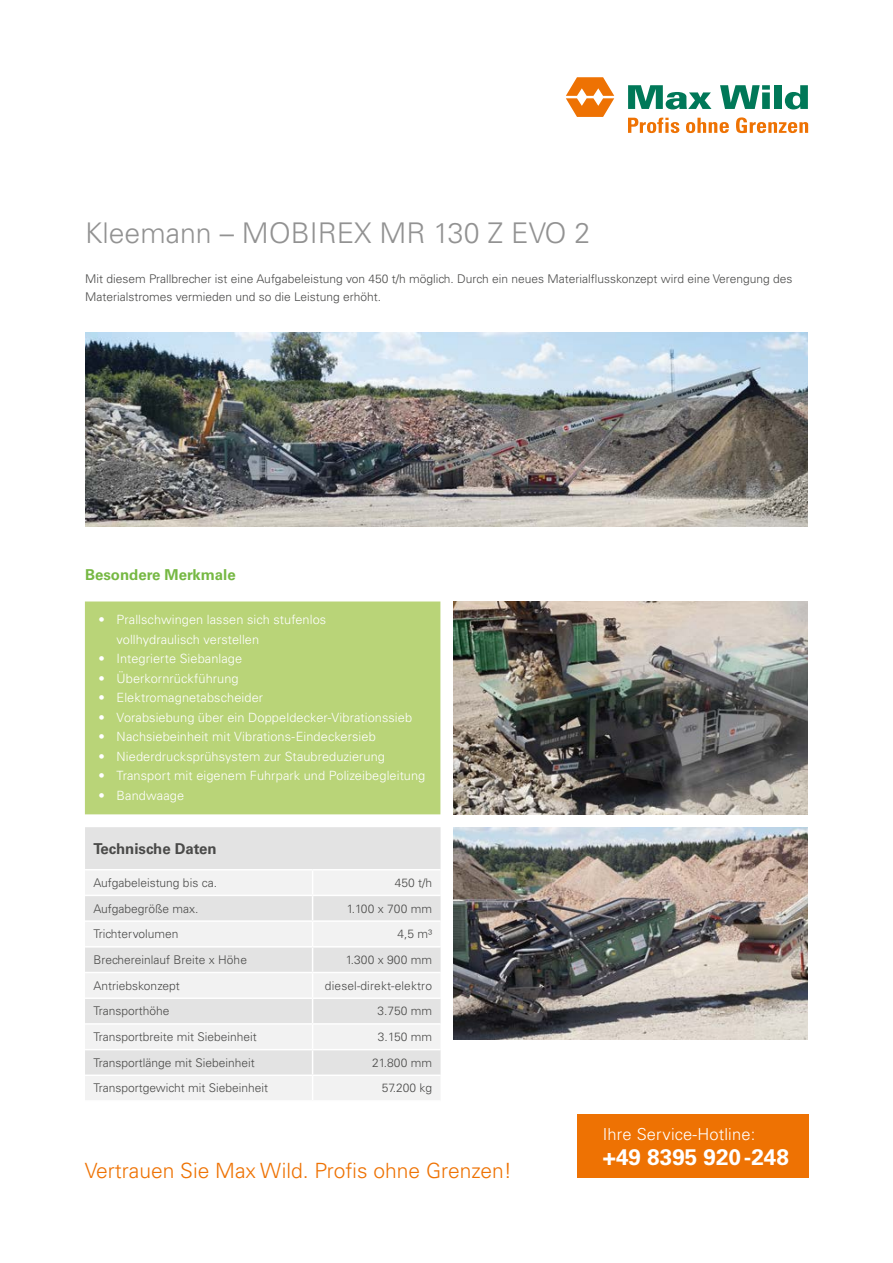
<style>
.page{position:relative;width:893px;height:1263px;background:#fff}
.page>*{position:absolute;margin:0;border:0;box-sizing:border-box;transform-origin:0 0}
.t1{font:300 28.5px "Univers LT Std";color:#929292}
.t2{font:700 22.5px "Univers LT Std";color:#fff}
.t3{font:300 21px "Univers LT Std";color:#ee7203}
.t4{font:300 16.5px "Univers LT Std";letter-spacing:.01em;color:#fff}
.t5{font:700 15px "Univers LT Std";color:#76b843}
.t6{font:700 15px "Univers LT Std";color:#4a4a49}
.t7{font:300 12.75px/19.5px "Univers LT Std";letter-spacing:.005em;color:#fff}
.t8{font:300 12px/18px "Univers LT Std";color:#4a4a49}
</style>
<div class="page">
<img style="left:453px;top:602px;width:355px;height:212px">
<img style="left:453px;top:827px;width:355px;height:213px">
<img style="left:86px;top:333px;width:722px;height:193px">
<svg style="left:566px;top:77px;width:243px;height:57px"></svg>
<div style="left:577px;top:1115px;width:231px;height:63px;background:#ee7203"></div>
<div style="left:85px;top:602px;width:355px;height:212px;background:#b9d478"></div>
<div style="left:85px;top:827px;width:356px;height:42px;background:#e3e3e3"></div>
<svg style="left:85px;top:871px;width:356px;height:229px;fill:#f2f2f2"></svg>
<svg style="left:312px;top:871px;width:1px;height:229px"></svg>
<hr style="left:85px;top:895px;width:228px;height:1px;background:#fff">
<hr style="left:313px;top:895px;width:128px;height:1px;background:#fff">
<hr style="left:85px;top:920px;width:228px;height:2px;background:#fff">
<hr style="left:313px;top:920px;width:128px;height:2px;background:#fff">
<hr style="left:85px;top:946px;width:228px;height:1px;background:#fff">
<hr style="left:313px;top:946px;width:128px;height:1px;background:#fff">
<hr style="left:85px;top:972px;width:228px;height:1px;background:#fff">
<hr style="left:313px;top:972px;width:128px;height:1px;background:#fff">
<hr style="left:85px;top:997px;width:228px;height:2px;background:#fff">
<hr style="left:313px;top:997px;width:128px;height:2px;background:#fff">
<hr style="left:85px;top:1023px;width:228px;height:2px;background:#fff">
<hr style="left:313px;top:1023px;width:128px;height:2px;background:#fff">
<hr style="left:85px;top:1049px;width:228px;height:1px;background:#fff">
<hr style="left:313px;top:1049px;width:128px;height:1px;background:#fff">
<hr style="left:85px;top:1074px;width:228px;height:2px;background:#fff">
<hr style="left:313px;top:1074px;width:128px;height:2px;background:#fff">
<h1 class="t1" style="left:85px;top:216px;width:507px">Kleemann – MOBIREX MR 130 Z EVO 2</h1>
<p class="t8" style="left:85px;top:270px;width:709px">Mit diesem Prallbrecher ist eine Aufgabeleistung von 450 t/h möglich. Durch ein neues Materialflusskonzept wird eine Verengung des<br>Materialstromes vermieden und so die Leistung erhöht.</p>
<p class="t5" style="left:85px;top:566px;width:152px">Besondere Merkmale</p>
<p class="t7" style="left:117px;top:610px;width:211px;text-indent:-18px">• Prallschwingen lassen sich stufenlos vollhydraulisch verstellen</p>
<p class="t7" style="left:99px;top:649px;width:145px">• Integrierte Siebanlage</p>
<p class="t7" style="left:99px;top:669px;width:142px">• Überkornrückführung</p>
<p class="t7" style="left:99px;top:688px;width:166px">• Elektromagnetabscheider</p>
<p class="t7" style="left:99px;top:708px;width:315px">• Vorabsiebung über ein Doppeldecker-Vibrationssieb</p>
<p class="t7" style="left:99px;top:727px;width:279px">• Nachsiebeinheit mit Vibrations-Eindeckersieb</p>
<p class="t7" style="left:99px;top:746px;width:288px">• Niederdrucksprühsystem zur Staubreduzierung</p>
<p class="t7" style="left:99px;top:766px;width:328px">• Transport mit eigenem Fuhrpark und Polizeibegleitung</p>
<p class="t7" style="left:99px;top:785px;width:87px">• Bandwaage</p>
<p class="t6" style="left:94px;top:840px;width:125px">Technische Daten</p>
<p class="t8" style="left:94px;top:874px;width:125px">Aufgabeleistung bis ca.</p>
<p class="t8" style="left:395px;top:874px;width:39px">450 t/h</p>
<p class="t8" style="left:94px;top:899px;width:107px">Aufgabegröße max.</p>
<p class="t8" style="left:347px;top:899px;width:87px">1.100 x 700 mm</p>
<p class="t8" style="left:94px;top:925px;width:86px">Trichtervolumen</p>
<p class="t8" style="left:397px;top:925px;width:36px">4,5 m³</p>
<p class="t8" style="left:94px;top:951px;width:155px">Brechereinlauf Breite x Höhe</p>
<p class="t8" style="left:346px;top:951px;width:88px">1.300 x 900 mm</p>
<p class="t8" style="left:94px;top:976px;width:88px">Antriebskonzept</p>
<p class="t8" style="left:325px;top:976px;width:109px">diesel-direkt-elektro</p>
<p class="t8" style="left:94px;top:1002px;width:77px">Transporthöhe</p>
<p class="t8" style="left:377px;top:1002px;width:56px">3.750 mm</p>
<p class="t8" style="left:94px;top:1028px;width:165px">Transportbreite mit Siebeinheit</p>
<p class="t8" style="left:378px;top:1028px;width:56px">3.150 mm</p>
<p class="t8" style="left:94px;top:1053px;width:163px">Transportlänge mit Siebeinheit</p>
<p class="t8" style="left:372px;top:1053px;width:61px">21.800 mm</p>
<p class="t8" style="left:94px;top:1079px;width:176px">Transportgewicht mit Siebeinheit</p>
<p class="t8" style="left:382px;top:1079px;width:52px">57.200 kg</p>
<h3 class="t3" style="left:85px;top:1158px;width:429px">Vertrauen Sie Max Wild. Profis ohne Grenzen!</h3>
<h3 class="t4" style="left:603px;top:1124px;width:154px">Ihre Service-Hotline:</h3>
<h2 class="t2" style="left:603px;top:1144px;width:188px">+49 8395 920-248</h2>
</div>
